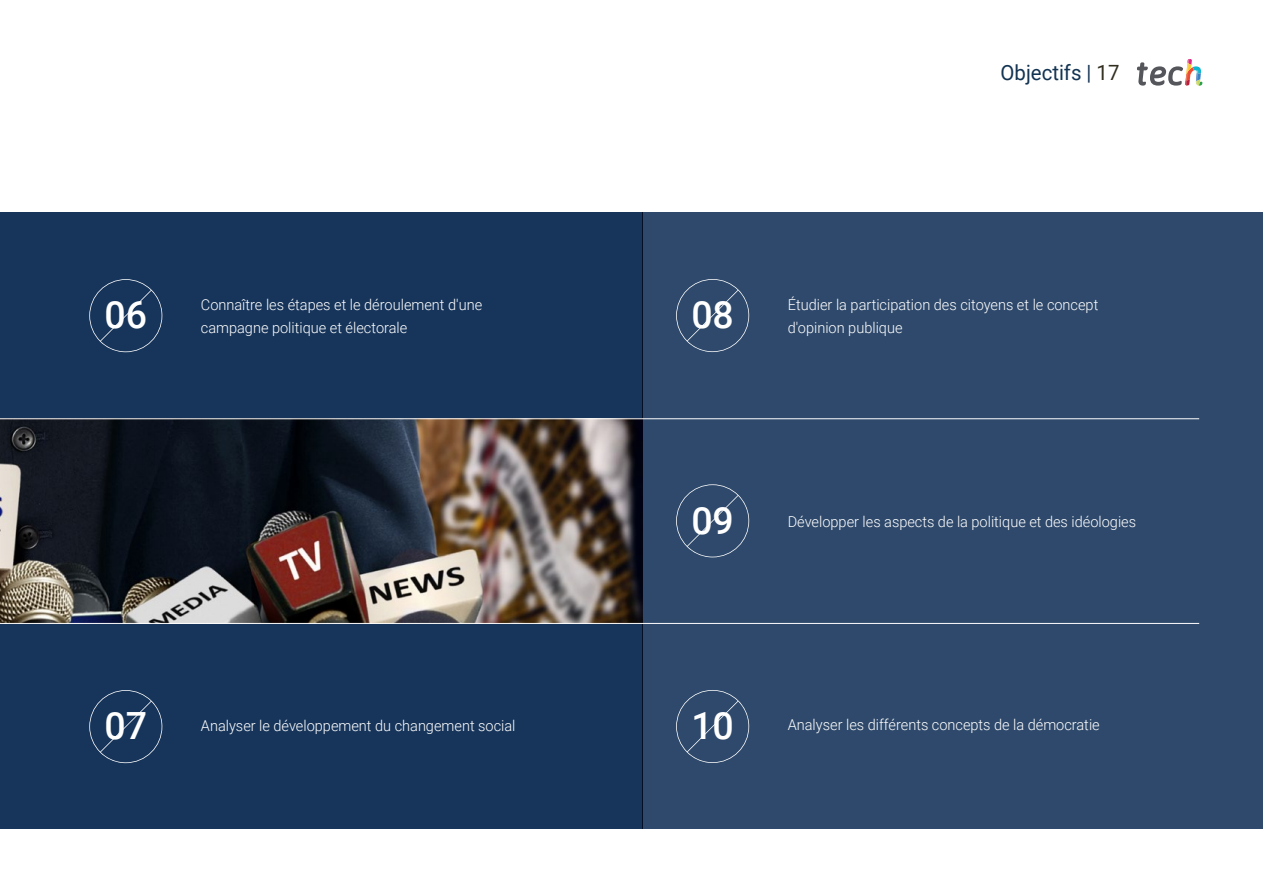
<style>
.page{position:relative;width:1263px;height:893px;background:#fff}
.page>*{position:absolute;margin:0;border:0;box-sizing:border-box;transform-origin:0 0}
.t1{font:500 37.5px "Roboto";color:#fff}
.t2{font:21px "Roboto";color:#123352}
.t3{font:300 15px "Roboto";color:#fff}
.s1{color:#312e20}
</style>
<div class="page">
<div style="left:0;top:213px;width:642px;height:616px;background:#17355b"></div>
<div style="left:642px;top:213px;width:621px;height:616px;background:#2e496b"></div>
<svg style="left:676px;top:279px;width:73px;height:73px"></svg>
<svg style="left:676px;top:690px;width:73px;height:73px"></svg>
<svg style="left:89px;top:279px;width:73px;height:73px"></svg>
<svg style="left:676px;top:484px;width:73px;height:73px"></svg>
<svg style="left:89px;top:690px;width:73px;height:73px"></svg>
<img style="left:0;top:419px;width:642px;height:204px">
<hr style="left:0;top:418px;width:1199px;height:1px;background:#fff">
<hr style="left:0;top:623px;width:1199px;height:1px;background:#fff">
<svg style="left:1137px;top:59px;width:65px;height:27px"></svg>
<h2 class="t2" style="left:1000px;top:57px;width:120px">Objectifs | <span class="s1">17</span></h2>
<h1 class="t1" style="left:104px;top:289px;width:44px">06</h1>
<p class="t3" style="left:201px;top:294px;width:283px">Connaître les étapes et le déroulement d'une</p>
<p class="t3" style="left:201px;top:317px;width:208px">campagne politique et électorale</p>
<h1 class="t1" style="left:691px;top:289px;width:44px">08</h1>
<p class="t3" style="left:788px;top:294px;width:312px">Étudier la participation des citoyens et le concept</p>
<p class="t3" style="left:788px;top:317px;width:116px">d'opinion publique</p>
<h1 class="t1" style="left:691px;top:494px;width:44px">09</h1>
<p class="t3" style="left:788px;top:511px;width:350px">Développer les aspects de la politique et des idéologies</p>
<h1 class="t1" style="left:104px;top:700px;width:44px">07</h1>
<p class="t3" style="left:201px;top:715px;width:316px">Analyser le développement du changement social</p>
<h1 class="t1" style="left:691px;top:700px;width:44px">10</h1>
<p class="t3" style="left:788px;top:714px;width:313px">Analyser les différents concepts de la démocratie</p>
</div>
